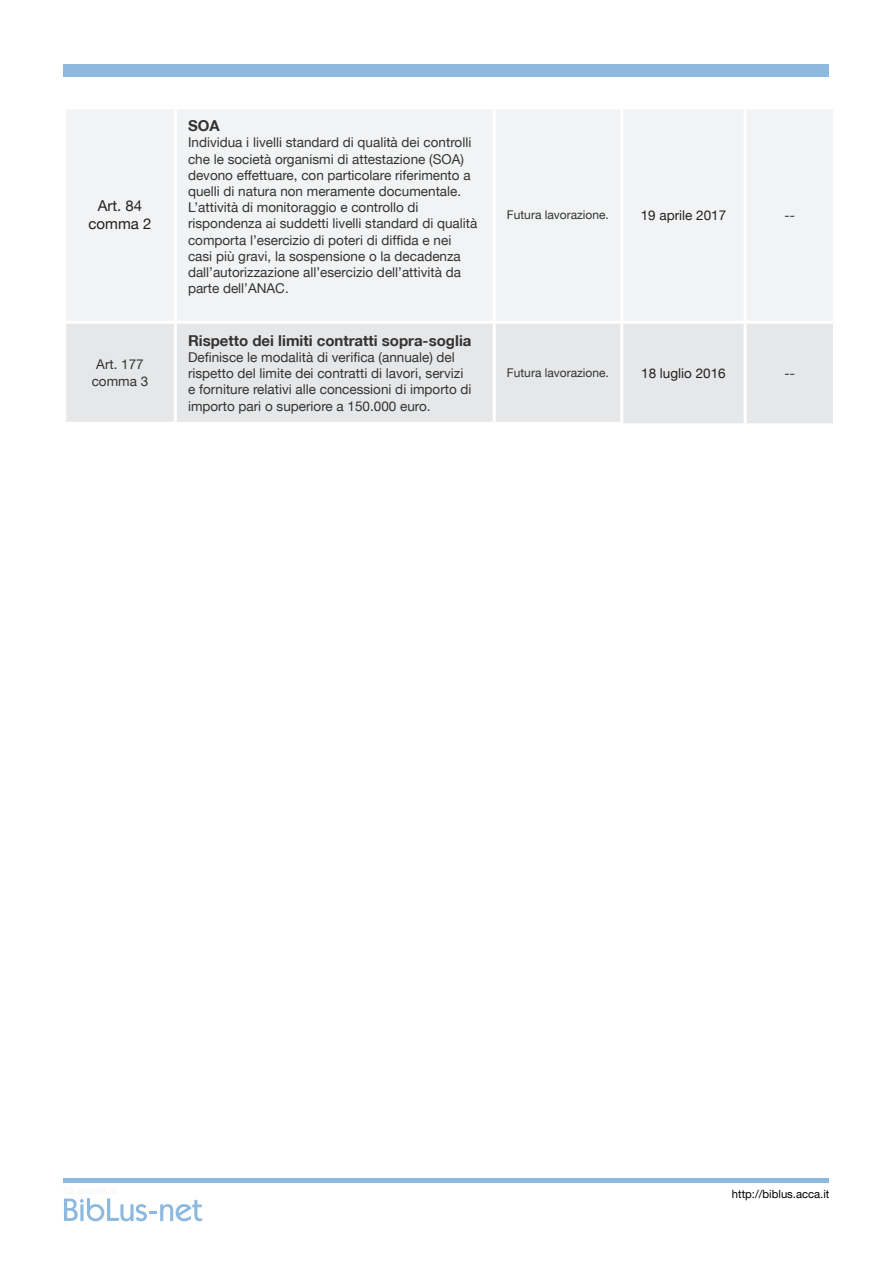
<style>
.page{position:relative;width:893px;height:1263px;background:#fff}
.page>*{position:absolute;margin:0;border:0;box-sizing:border-box;transform-origin:0 0}
.t1{font:700 15px "Helvetica Neue LT";color:#333}
.t2{font:15px/18px "Helvetica Neue LT";color:#231f20;text-align:center}
.t3{font:13.5px/16.2px "Helvetica Neue LT";color:#333}
.t4{font:13.5px "Helvetica Neue LT";color:#231f20}
.t5{font:12px "Helvetica Neue LT";color:#333}
.t6{font:11.25px "Helvetica Neue LT";color:#000}
</style>
<div class="page">
<svg style="left:64px;top:1198px;width:139px;height:23px"></svg>
<div style="left:64px;top:64px;width:765px;height:13px;background:#8eb9de"></div>
<hr style="left:64px;top:1178px;width:765px;height:4px;background:#8eb9de">
<div style="left:67px;top:110px;width:766px;height:210px;background:#f2f3f4"></div>
<div style="left:66px;top:324px;width:767px;height:99px;background:#e6e7e9"></div>
<hr style="left:174px;top:109px;width:3px;height:212px;background:#fff">
<hr style="left:493px;top:109px;width:3px;height:212px;background:#fff">
<hr style="left:620px;top:109px;width:3px;height:212px;background:#fff">
<hr style="left:744px;top:109px;width:3px;height:212px;background:#fff">
<hr style="left:174px;top:324px;width:3px;height:98px;background:#fff">
<hr style="left:493px;top:324px;width:3px;height:98px;background:#fff">
<hr style="left:620px;top:324px;width:3px;height:98px;background:#fff">
<hr style="left:744px;top:324px;width:3px;height:99px;background:#fff">
<hr style="left:63px;top:422px;width:112px;height:3px;background:#fff">
<hr style="left:175px;top:422px;width:319px;height:3px;background:#fff">
<hr style="left:494px;top:422px;width:129px;height:3px;background:#fff">
<p class="t2" style="left:89px;top:197px;width:64px">Art. 84 comma 2</p>
<p class="t3" style="left:92px;top:356px;width:58px;text-align:center">Art. 177 comma 3</p>
<p class="t1" style="left:188px;top:117px;width:33px">SOA</p>
<p class="t3" style="left:188px;top:134px;width:291px">Individua i livelli standard di qualità dei controlli che le società organismi di attestazione (SOA) devono effettuare, con particolare riferimento a quelli di natura non meramente documentale.<br>L’attività di monitoraggio e controllo di rispondenza ai suddetti livelli standard di qualità comporta l’esercizio di poteri di diffida e nei casi più gravi, la sospensione o la decadenza dall’autorizzazione all’esercizio dell’attività da parte dell’ANAC.</p>
<p class="t1" style="left:188px;top:331px;width:285px">Rispetto dei limiti contratti sopra-soglia</p>
<p class="t3" style="left:188px;top:349px;width:285px">Definisce le modalità di verifica (annuale) del rispetto del limite dei contratti di lavori, servizi e forniture relativi alle concessioni di importo di importo pari o superiore a 150.000 euro.</p>
<p class="t5" style="left:507px;top:208px;width:103px">Futura lavorazione.</p>
<p class="t4" style="left:641px;top:207px;width:87px">19 aprile 2017</p>
<p class="t3" style="left:784px;top:207px;width:12px">--</p>
<p class="t5" style="left:507px;top:366px;width:103px">Futura lavorazione.</p>
<p class="t4" style="left:641px;top:365px;width:86px">18 luglio 2016</p>
<p class="t3" style="left:784px;top:364px;width:12px">--</p>
<p class="t6" style="left:732px;top:1187px;width:99px">http://biblus.acca.it</p>
</div>
